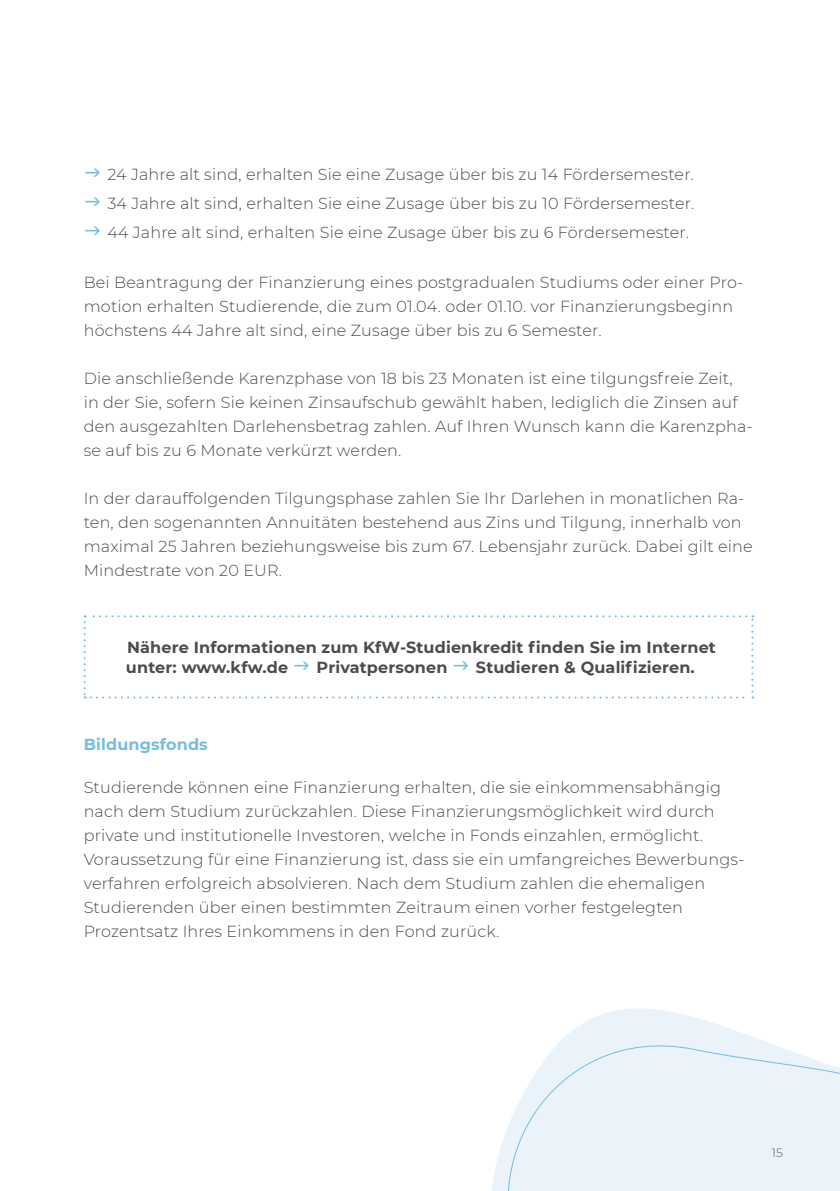
<style>
.page{position:relative;width:840px;height:1191px;background:#fff}
.page>*{position:absolute;margin:0;border:0;box-sizing:border-box;transform-origin:0 0}
.t1{font:300 16px/24px "Montserrat";letter-spacing:.01em;color:#4b4c4d}
.t2{font:700 16px/20px "Montserrat";letter-spacing:.01em;color:#4b4c4d}
.t3{font:700 16px "Montserrat";letter-spacing:.01em;color:#76bdde}
.t4{font:300 12px "Montserrat";color:#57585a}
</style>
<div class="page">
<svg style="left:588px;top:1008px;width:118px;height:13px;fill:#e9f3f9"></svg>
<svg style="left:492px;top:1021px;width:347px;height:170px"></svg>
<svg style="left:84px;top:615px;width:669px;height:83px"></svg>
<p class="t1" style="left:107px;top:159px;width:588px;line-height:28.8px;text-align:justify">24 Jahre alt sind, erhalten Sie eine Zusage über bis zu 14 Fördersemester.<br>34 Jahre alt sind, erhalten Sie eine Zusage über bis zu 10 Fördersemester.<br>44 Jahre alt sind, erhalten Sie eine Zusage über bis zu 6 Fördersemester.</p>
<p class="t1" style="left:84px;top:270px;width:660px">Bei Beantragung der Finanzierung eines postgradualen Studiums oder einer Pro&shy;motion erhalten Studierende, die zum 01.04. oder 01.10. vor Finanzierungsbeginn höchstens 44 Jahre alt sind, eine Zusage über bis zu 6 Semester.</p>
<p class="t1" style="left:84px;top:366px;width:670px">Die anschließende Karenzphase von 18 bis 23 Monaten ist eine tilgungsfreie Zeit,<br>in der Sie, sofern Sie keinen Zinsaufschub gewählt haben, lediglich die Zinsen auf den ausgezahlten Darlehensbetrag zahlen. Auf Ihren Wunsch kann die Karenzpha&shy;se auf bis zu 6 Monate verkürzt werden.</p>
<p class="t1" style="left:84px;top:486px;width:670px">In der darauffolgenden Tilgungsphase zahlen Sie Ihr Darlehen in monatlichen Ra&shy;ten, den sogenannten Annuitäten bestehend aus Zins und Tilgung, innerhalb von maximal 25 Jahren beziehungsweise bis zum 67. Lebensjahr zurück. Dabei gilt eine Mindestrate von 20 EUR.</p>
<p class="t2" style="left:126px;top:636px;width:591px">Nähere Informationen zum KfW-Studienkredit finden Sie im Internet unter: www.kfw.de</p>
<p class="t2" style="left:316px;top:656px;width:132px">Privatpersonen</p>
<p class="t2" style="left:475px;top:656px;width:220px">Studieren &amp; Qualifizieren.</p>
<p class="t3" style="left:84px;top:732px;width:125px">Bildungsfonds</p>
<p class="t1" style="left:84px;top:775px;width:661px">Studierende können eine Finanzierung erhalten, die sie einkommensabhängig nach dem Studium zurückzahlen. Diese Finanzierungsmöglichkeit wird durch private und institutionelle Investoren, welche in Fonds einzahlen, ermöglicht.<br>Voraussetzung für eine Finanzierung ist, dass sie ein umfangreiches Bewerbungs&shy;verfahren erfolgreich absolvieren. Nach dem Studium zahlen die ehemaligen Studierenden über einen bestimmten Zeitraum einen vorher festgelegten Prozentsatz Ihres Einkommens in den Fond zurück.</p>
<p class="t4" style="left:771px;top:1144px;width:12px">15</p>
</div>
